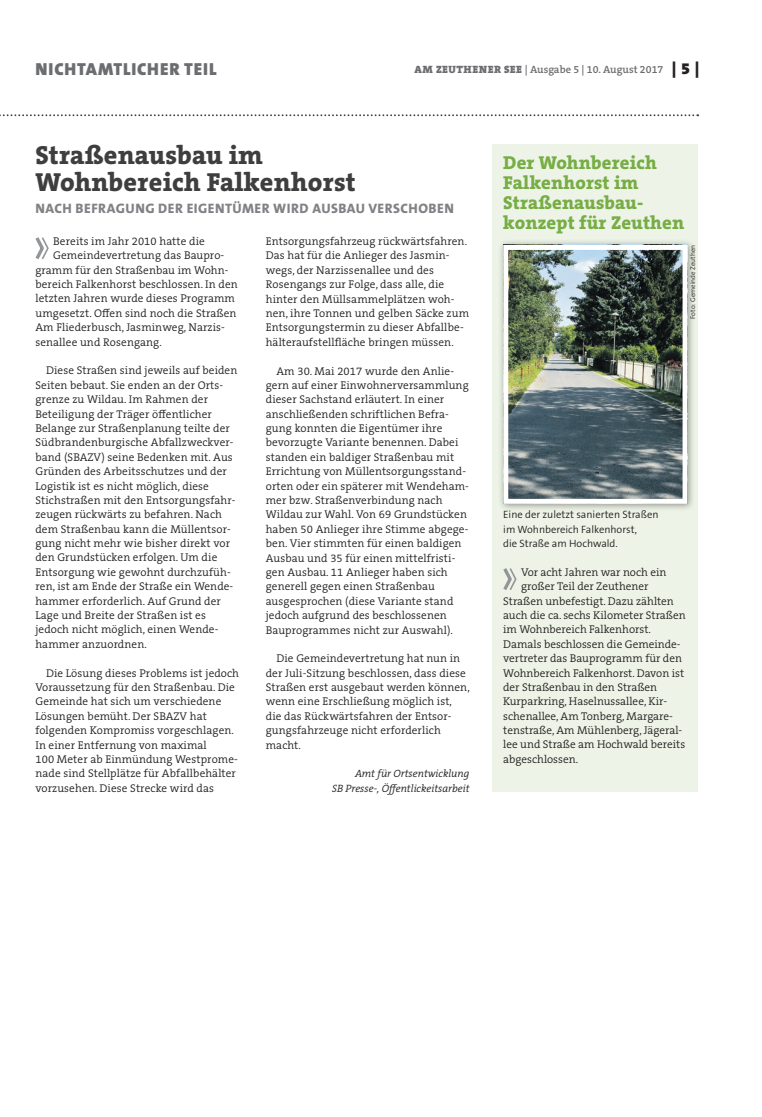
<style>
.page{position:relative;width:762px;height:1117px;background:#fff}
.page>*{position:absolute;margin:0;border:0;box-sizing:border-box;transform-origin:0 0}
.t1{font:800 26.25px/27.5px "The Serif B W8";letter-spacing:.01em;color:#3e3e3f}
.t2{font:800 18.75px/20px "The Serif B W8";letter-spacing:.01em;color:#77ad45}
.t3{font:900 17.5px "The Sans B W9";letter-spacing:.045em;color:#6c6d70}
.t4{font:800 13.75px "The Sans B W8";letter-spacing:.035em;color:#808285}
.t5{font:300 11.25px/14.4px "The Serif B W4";letter-spacing:.01em;color:#231f20}
.t6{font:300 10.62px/14.4px "The Sans B W4";color:#231f20}
.t7{font:italic 300 10.62px/14.4px "The Serif B W4";color:#231f20;text-align:right}
.t8{font:600 10.62px "The Serif B W6";color:#6c6d70}
.t9{font:300 6.88px "The Sans B W4";color:#231f20}
.s1{font-family:"The Serif B W9";font-weight:900}
.s2{font-family:"The Serif B W9";font-weight:900;font-size:16.25px;color:#231f20}
</style>
<div class="page">
<svg style="left:0;top:114px;width:698px;height:2px"></svg>
<div style="left:493px;top:144px;width:205px;height:647px;background:#edf4e7"></div>
<svg style="left:35px;top:237px;width:14px;height:23px"></svg>
<div style="left:497px;top:239px;width:198px;height:273px;background:#231f20;opacity:.45"></div>
<img style="left:509px;top:251px;width:172px;height:246px">
<div style="left:503px;top:245px;width:184px;height:258px;border:5px solid #fff"></div>
<svg style="left:503px;top:568px;width:14px;height:22px"></svg>
<h3 class="t3" style="left:36px;top:58px;width:183px">NICHTAMTLICHER TEIL</h3>
<p class="t8" style="left:414px;top:63px;width:286px"><span class="s1">AM ZEUTHENER SEE</span> | Ausgabe 5 | 10. August 2017 <span class="s2">| 5 |</span></p>
<h1 class="t1" style="left:35px;top:141px;width:322px">Straßenausbau im<br>Wohnbereich Falkenhorst</h1>
<p class="t4" style="left:36px;top:199px;width:420px">NACH BEFRAGUNG DER EIGENTÜMER WIRD AUSBAU VERSCHOBEN</p>
<p class="t5" style="left:53px;top:234px;width:153px">Bereits im Jahr 2010 hatte die</p>
<p class="t5" style="left:53px;top:248px;width:173px">Gemeindevertretung das Baupro-</p>
<p class="t5" style="left:35px;top:263px;width:195px">gramm für den Straßenbau im Wohn-</p>
<p class="t5" style="left:35px;top:277px;width:204px">bereich Falkenhorst beschlossen. In den</p>
<p class="t5" style="left:35px;top:291px;width:201px">letzten Jahren wurde dieses Programm</p>
<p class="t5" style="left:35px;top:306px;width:202px">umgesetzt. Offen sind noch die Straßen</p>
<p class="t5" style="left:35px;top:320px;width:191px">Am Fliederbusch, Jasminweg, Narzis-</p>
<p class="t5" style="left:35px;top:334px;width:128px">senallee und Rosengang.</p>
<p class="t5" style="left:35px;top:363px;width:203px;text-indent:11px">Diese Straßen sind jeweils auf beiden Seiten bebaut. Sie enden an der Orts&shy;grenze zu Wildau. Im Rahmen der Beteiligung der Träger öffentlicher Belange zur Straßenplanung teilte der Südbrandenburgische Abfallzweckver&shy;band (SBAZV) seine Bedenken mit. Aus Gründen des Arbeitsschutzes und der Logistik ist es nicht möglich, diese Stichstraßen mit den Entsorgungsfahr&shy;zeugen rückwärts zu befahren. Nach dem Straßenbau kann die Müllentsor&shy;gung nicht mehr wie bisher direkt vor den Grundstücken erfolgen. Um die Entsorgung wie gewohnt durchzufüh&shy;ren, ist am Ende der Straße ein Wende&shy;hammer erforderlich. Auf Grund der Lage und Breite der Straßen ist es jedoch nicht möglich, einen Wende&shy;hammer anzuordnen.</p>
<p class="t5" style="left:35px;top:665px;width:205px;text-indent:11px">Die Lösung dieses Problems ist jedoch Voraussetzung für den Straßenbau. Die Gemeinde hat sich um verschiedene Lösungen bemüht. Der SBAZV hat folgenden Kompromiss vorgeschlagen.<br>In einer Entfernung von maximal<br>100 Meter ab Einmündung Westprome&shy;nade sind Stellplätze für Abfallbehälter vorzusehen. Diese Strecke wird das</p>
<p class="t5" style="left:266px;top:234px;width:205px">Entsorgungsfahrzeug rückwärtsfahren.<br>Das hat für die Anlieger des Jasmin&shy;wegs, der Narzissenallee und des Rosengangs zur Folge, dass alle, die hinter den Müllsammelplätzen woh&shy;nen, ihre Tonnen und gelben Säcke zum Entsorgungstermin zu dieser Abfallbe&shy;hälteraufstellfläche bringen müssen.</p>
<p class="t5" style="left:266px;top:363px;width:205px;text-indent:11px">Am 30. Mai 2017 wurde den Anlie&shy;gern auf einer Einwohnerversammlung dieser Sachstand erläutert. In einer anschließenden schriftlichen Befra&shy;gung konnten die Eigentümer ihre bevorzugte Variante benennen. Dabei standen ein baldiger Straßenbau mit Errichtung von Müllentsorgungsstand&shy;orten oder ein späterer mit Wendeham&shy;mer bzw. Straßenverbindung nach Wildau zur Wahl. Von 69 Grundstücken haben 50 Anlieger ihre Stimme abgege&shy;ben. Vier stimmten für einen baldigen Ausbau und 35 für einen mittelfristi&shy;gen Ausbau. 11 Anlieger haben sich generell gegen einen Straßenbau ausgesprochen (diese Variante stand jedoch aufgrund des beschlossenen Bauprogrammes nicht zur Auswahl).</p>
<p class="t5" style="left:266px;top:651px;width:205px;text-indent:11px">Die Gemeindevertretung hat nun in der Juli-Sitzung beschlossen, dass diese Straßen erst ausgebaut werden können, wenn eine Erschließung möglich ist, die das Rückwärtsfahren der Entsor&shy;gungsfahrzeuge nicht erforderlich macht.</p>
<p class="t7" style="left:332px;top:766px;width:139px">Amt für Ortsentwicklung<br>SB Presse-, Öffentlickeitsarbeit</p>
<h2 class="t2" style="left:503px;top:152px;width:182px">Der Wohnbereich<br>Falkenhorst im<br>Straßenausbau&shy;konzept für Zeuthen</h2>
<p class="t9" style="left:688px;top:318px;width:75px;rotate:-90deg">Foto: Gemeinde Zeuthen</p>
<p class="t6" style="left:503px;top:507px;width:157px">Eine der zuletzt sanierten Straßen im Wohnbereich Falkenhorst,<br>die Straße am Hochwald.</p>
<p class="t5" style="left:521px;top:564px;width:147px">Vor acht Jahren war noch ein</p>
<p class="t5" style="left:521px;top:579px;width:129px">großer Teil der Zeuthener</p>
<p class="t5" style="left:503px;top:593px;width:172px">Straßen unbefestigt. Dazu zählten</p>
<p class="t5" style="left:503px;top:608px;width:184px">auch die ca. sechs Kilometer Straßen</p>
<p class="t5" style="left:503px;top:622px;width:149px">im Wohnbereich Falkenhorst.</p>
<p class="t5" style="left:503px;top:636px;width:179px">Damals beschlossen die Gemeinde-</p>
<p class="t5" style="left:503px;top:651px;width:180px">vertreter das Bauprogramm für den</p>
<p class="t5" style="left:503px;top:665px;width:182px">Wohnbereich Falkenhorst. Davon ist</p>
<p class="t5" style="left:503px;top:679px;width:155px">der Straßenbau in den Straßen</p>
<p class="t5" style="left:503px;top:694px;width:165px">Kurparkring, Haselnussallee, Kir-</p>
<p class="t5" style="left:503px;top:708px;width:171px">schenallee, Am Tonberg, Margare-</p>
<p class="t5" style="left:503px;top:723px;width:180px">tenstraße, Am Mühlenberg, Jägeral-</p>
<p class="t5" style="left:503px;top:737px;width:183px">lee und Straße am Hochwald bereits</p>
<p class="t5" style="left:503px;top:751px;width:76px">abgeschlossen.</p>
</div>
